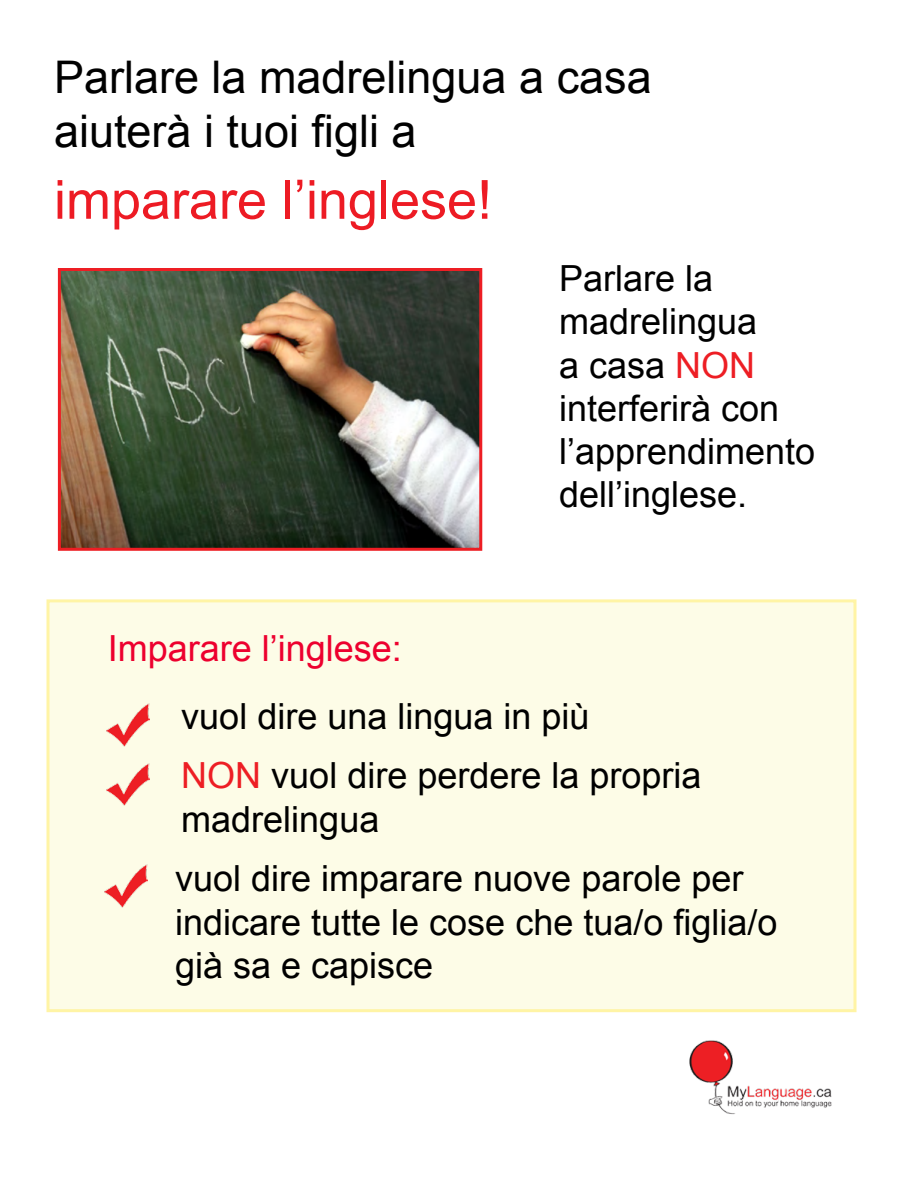
<style>
.page{position:relative;width:918px;height:1188px;background:#fff}
.page>*{position:absolute;margin:0;border:0;box-sizing:border-box;transform-origin:0 0}
.t1{font:54px "Arial";color:#ed1b24}
.t2{font:45px/54px "Arial";color:#000}
.t3{font:36px/43.2px "Arial";color:#000}
.t4{font:36px "Arial";color:#ed002e}
.s1{color:#ed1e24}
</style>
<div class="page">
<div style="left:46px;top:599px;width:810px;height:413px;background:#fdfce7;border:3px solid #fff4a5"></div>
<img style="left:62px;top:272px;width:416px;height:275px">
<div style="left:58px;top:268px;width:424px;height:283px;border:3px solid #ed1e24"></div>
<img style="left:107px;top:763px;width:43px;height:43px">
<img style="left:107px;top:703px;width:43px;height:44px">
<img style="left:105px;top:864px;width:42px;height:43px">
<img style="left:689px;top:1040px;width:143px;height:75px">
<p class="t2" style="left:54px;top:50px;width:599px">Parlare la madrelingua a casa aiuterà i tuoi figli a</p>
<h1 class="t1" style="left:54px;top:164px;width:440px">imparare l’inglese!</h1>
<p class="t3" style="left:559px;top:257px;width:258px">Parlare la madrelingua<br>a casa <span class="s1">NON </span>interferirà con l’apprendimento dell’inglese.</p>
<p class="t4" style="left:108px;top:625px;width:296px">Imparare l’inglese:</p>
<p class="t3" style="left:181px;top:687px;width:522px;line-height:59.2px">vuol dire una lingua in più<br><span class="s1">NON</span> vuol dire perdere la propria</p>
<p class="t3" style="left:175px;top:789px;width:570px;line-height:59.8px">madrelingua<br>vuol dire imparare nuove parole per</p>
<p class="t3" style="left:175px;top:901px;width:604px">indicare tutte le cose che tua/o figlia/o già sa e capisce</p>
</div>
